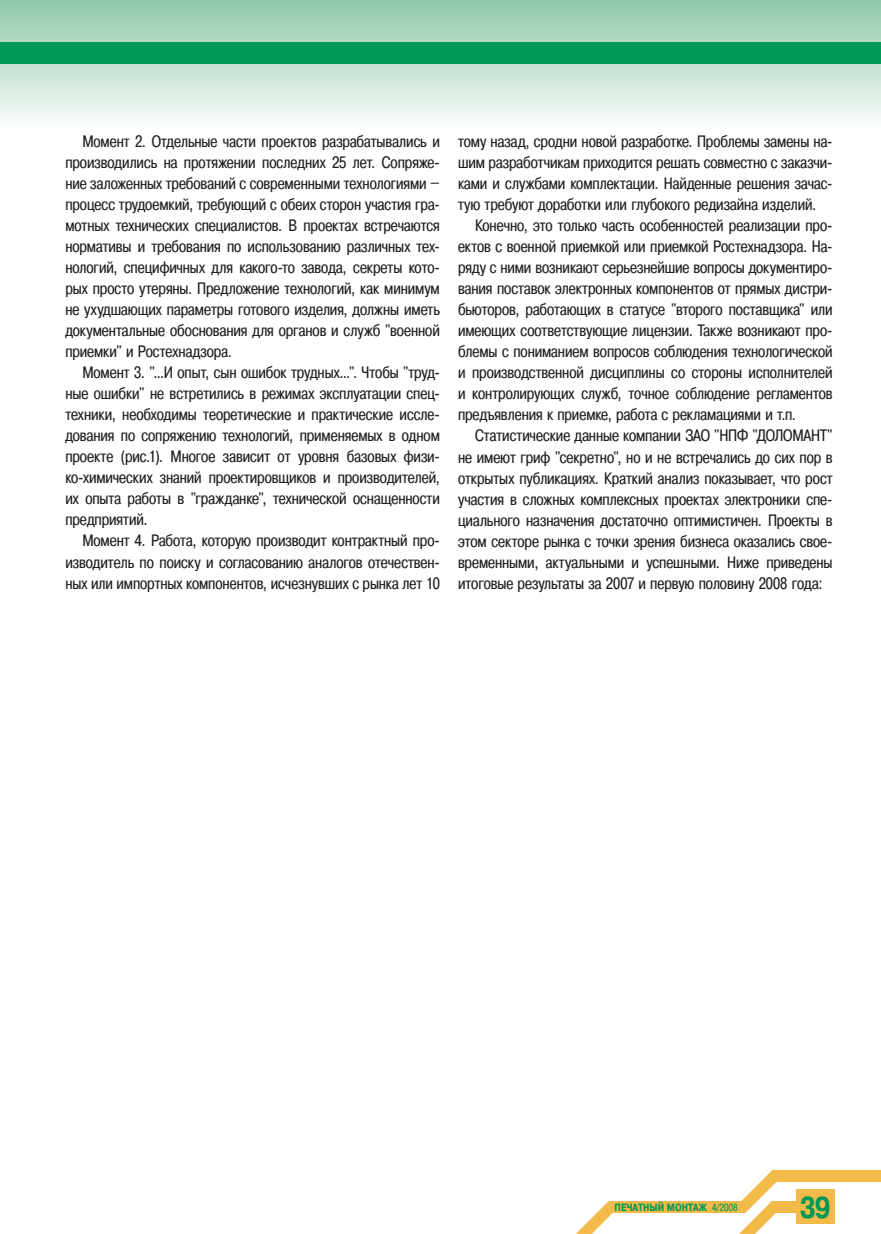
<style>
.page{position:relative;width:881px;height:1234px;background:#fff}
.page>*{position:absolute;margin:0;border:0;box-sizing:border-box;transform-origin:0 0}
.t1{font:700 30px "Pragmatica Cond C";color:#009856}
.t2{font:16.5px/21px "Pragmatica Cond C";color:#231f20;text-align:justify}
.t3{font:700 10.5px "Pragmatica Cond C";color:#009856}
.s1{font-weight:400}
.s2{font-weight:400;font-size:8.55px}
</style>
<div class="page">
<div style="left:771px;top:1169px;width:109px;height:11px;background:#f2bb49"></div>
<svg style="left:737px;top:1169px;width:42px;height:64px"></svg>
<div style="left:771px;top:1201px;width:60px;height:11px;background:#f2bb49"></div>
<svg style="left:577px;top:1202px;width:39px;height:31px"></svg>
<div style="left:608px;top:1201px;width:137px;height:11px;background:#f2bb49"></div>
<div style="left:796px;top:1189px;width:38px;height:34px;background:#f2bb49"></div>
<img style="left:0;top:0;width:880px;height:118px">
<div style="left:0;top:43px;width:880px;height:21px;background:#009856"></div>
<p class="t2" style="left:65px;top:131px;width:376px;text-indent:17px">Момент 2. Отдельные части проектов разрабатывались и производились на протяжении последних 25 лет. Сопряже&shy;ние заложенных требований с современными технологиями – процесс трудоемкий, требующий с обеих сторон участия гра&shy;мотных технических специалистов. В проектах встречаются нормативы и требования по использованию различных тех&shy;нологий, специфичных для какого-то завода, секреты кото&shy;рых просто утеряны. Предложение технологий, как минимум не ухудшающих параметры готового изделия, должны иметь документальные обоснования для органов и служб "военной приемки" и Ростехнадзора.</p>
<p class="t2" style="left:65px;top:362px;width:376px;text-indent:17px">Момент 3. "...И опыт, сын ошибок трудных...". Чтобы "труд&shy;ные ошибки" не встретились в режимах эксплуатации спец&shy;техники, необходимы теоретические и практические иссле&shy;дования по сопряжению технологий, применяемых в одном проекте (рис.1). Многое зависит от уровня базовых физи&shy;ко-химических знаний проектировщиков и производителей, их опыта работы в "гражданке", технической оснащенности предприятий.</p>
<p class="t2" style="left:65px;top:530px;width:376px;text-indent:17px">Момент 4. Работа, которую производит контрактный про&shy;изводитель по поиску и согласованию аналогов отечествен&shy;ных или импортных компонентов, исчезнувших с рынка лет 10</p>
<p class="t2" style="left:458px;top:131px;width:376px">тому назад, сродни новой разработке. Проблемы замены на-</p>
<p class="t2" style="left:458px;top:152px;width:376px">шим разработчикам приходится решать совместно с заказчи-</p>
<p class="t2" style="left:458px;top:173px;width:376px">ками и службами комплектации. Найденные решения зачас-</p>
<p class="t2" style="left:458px;top:194px;width:359px">тую требуют доработки или глубокого редизайна изделий.</p>
<p class="t2" style="left:475px;top:215px;width:359px">Конечно, это только часть особенностей реализации про-</p>
<p class="t2" style="left:458px;top:236px;width:376px">ектов с военной приемкой или приемкой Ростехнадзора. На-</p>
<p class="t2" style="left:458px;top:257px;width:376px">ряду с ними возникают серьезнейшие вопросы документиро-</p>
<p class="t2" style="left:458px;top:278px;width:376px">вания поставок электронных компонентов от прямых дистри-</p>
<p class="t2" style="left:458px;top:299px;width:376px">бьюторов, работающих в статусе "второго поставщика" или</p>
<p class="t2" style="left:458px;top:320px;width:376px">имеющих соответствующие лицензии. Также возникают про-</p>
<p class="t2" style="left:458px;top:341px;width:376px">блемы с пониманием вопросов соблюдения технологической</p>
<p class="t2" style="left:458px;top:362px;width:376px">и производственной дисциплины со стороны исполнителей</p>
<p class="t2" style="left:458px;top:383px;width:376px">и контролирующих служб, точное соблюдение регламентов</p>
<p class="t2" style="left:458px;top:404px;width:339px">предъявления к приемке, работа с рекламациями и т.п.</p>
<p class="t2" style="left:475px;top:425px;width:359px">Статистические данные компании ЗАО "НПФ "ДОЛОМАНТ"</p>
<p class="t2" style="left:458px;top:446px;width:376px">не имеют гриф "секретно", но и не встречались до сих пор в</p>
<p class="t2" style="left:458px;top:467px;width:376px">открытых публикациях. Краткий анализ показывает, что рост</p>
<p class="t2" style="left:458px;top:488px;width:376px">участия в сложных комплексных проектах электроники спе-</p>
<p class="t2" style="left:458px;top:509px;width:376px">циального назначения достаточно оптимистичен. Проекты в</p>
<p class="t2" style="left:458px;top:530px;width:376px">этом секторе рынка с точки зрения бизнеса оказались свое-</p>
<p class="t2" style="left:458px;top:551px;width:376px">временными, актуальными и успешными. Ниже приведены</p>
<p class="t2" style="left:458px;top:572px;width:366px">итоговые результаты за 2007 и первую половину 2008 года:</p>
<p class="t3" style="left:614px;top:1201px;width:125px">ПЕЧАТНЫЙ МОНТАЖ <span class="s1">4</span><span class="s2">/</span><span class="s1">2008</span></p>
<h1 class="t1" style="left:799px;top:1190px;width:32px">39</h1>
</div>
